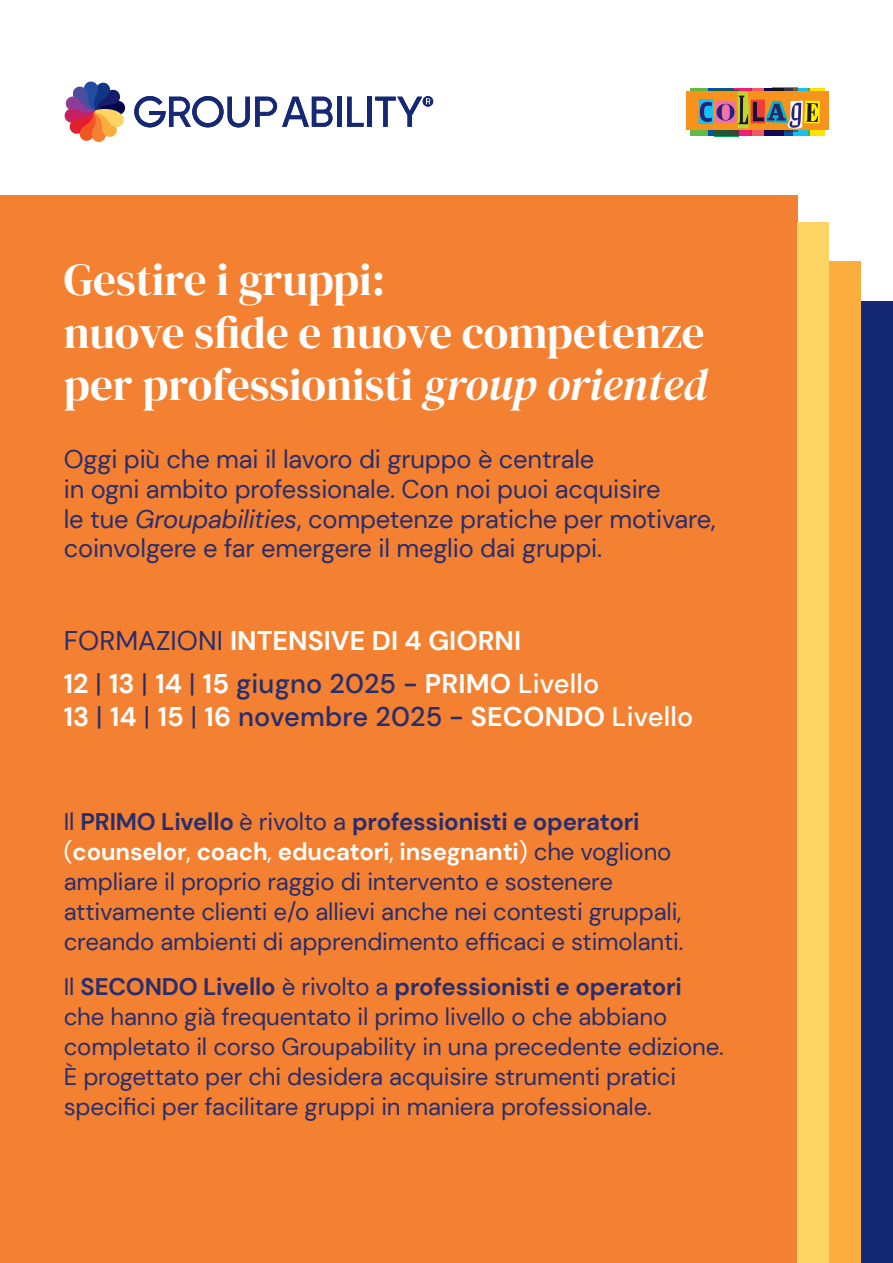
<style>
.page{position:relative;width:893px;height:1263px;background:#fff}
.page>*{position:absolute;margin:0;border:0;box-sizing:border-box;transform-origin:0 0}
.t1{font:45px/52.5px "DM Serif Display";color:#fff}
.t2{font:700 27px/43px "DM Sans";letter-spacing:.01em;color:#fff}
.t3{font:25.5px/30px "DM Sans";letter-spacing:-.005em;color:#282e6d}
.t4{font:24px/30px "DM Sans";letter-spacing:-.005em;color:#282e6d}
.s1{font-style:italic}
.s2{font-weight:400;color:#282e6d}
.s3{font-weight:500;color:#282e6d}
.s4{font-weight:500}
.s5{font-weight:700}
.s6{color:#fff}
.s7{font-weight:700;color:#fff}
</style>
<div class="page">
<div style="left:0;top:196px;width:797px;height:1067px;background:#f48031"></div>
<div style="left:337px;top:97px;width:5px;height:30px;background:#152874"></div>
<svg style="left:347px;top:97px;width:17px;height:30px"></svg>
<div style="left:367px;top:97px;width:5px;height:30px;background:#152874"></div>
<svg style="left:134px;top:96px;width:198px;height:31px"></svg>
<svg style="left:375px;top:96px;width:58px;height:31px"></svg>
<svg style="left:64px;top:81px;width:62px;height:61px"></svg>
<div style="left:772px;top:87px;width:25px;height:45px;background:#f36e21"></div>
<div style="left:784px;top:88px;width:9px;height:47px;background:#0154a0"></div>
<div style="left:784px;top:88px;width:9px;height:44px;background:#363539"></div>
<div style="left:808px;top:88px;width:17px;height:47px;background:#ffe201"></div>
<div style="left:690px;top:88px;width:18px;height:47px;background:#60bb46"></div>
<div style="left:708px;top:88px;width:26px;height:47px;background:#0154a0"></div>
<div style="left:793px;top:88px;width:15px;height:47px;background:#15c0f2"></div>
<div style="left:764px;top:88px;width:20px;height:47px;background:#110658"></div>
<div style="left:752px;top:88px;width:12px;height:47px;background:#f05a67"></div>
<hr style="left:749px;top:88px;width:3px;height:47px;background:#ed1845">
<div style="left:734px;top:88px;width:15px;height:47px;background:#ee1e7b"></div>
<svg style="left:714px;top:135px;width:25px;height:2px"></svg>
<div style="left:714px;top:90px;width:20px;height:45px;background:#20543f"></div>
<div style="left:734px;top:90px;width:5px;height:45px;background:#4a3c39"></div>
<hr style="left:808px;top:88px;width:1px;height:47px;background:#51ae47">
<hr style="left:793px;top:88px;width:4px;height:44px;background:#6d5e3b">
<div style="left:772px;top:88px;width:12px;height:44px;background:#161317"></div>
<div style="left:687px;top:91px;width:142px;height:39px;background:#f7931d"></div>
<svg style="left:698px;top:92px;width:122px;height:37px"></svg>
<div style="left:797px;top:222px;width:32px;height:1041px;background:#fed465"></div>
<div style="left:829px;top:262px;width:32px;height:1001px;background:#fbae3e"></div>
<div style="left:861px;top:301px;width:32px;height:962px;background:#152874"></div>
<h1 class="t1" style="left:64px;top:254px;width:645px">Gestire i gruppi:<br>nuove sfide e nuove competenze per professionisti <span class="s1">group oriented</span></h1>
<p class="t3" style="left:64px;top:443px;width:653px">Oggi più che mai il lavoro di gruppo è centrale<br>in ogni ambito professionale. Con noi puoi acquisire<br>le tue <span class="s1">Groupabilities</span>, competenze pratiche per motivare, coinvolgere e far emergere il meglio dai gruppi.</p>
<p class="t2" style="left:64px;top:619px;width:537px"><span class="s2">FORMAZIONI</span> INTENSIVE DI 4 GIORNI<br>12 <span class="s2">|</span> 13 <span class="s2">|</span> 14 <span class="s2">|</span> 15 <span class="s3">giugno 2025 -</span> PRIMO <span class="s4">Livello</span></p>
<p class="t2" style="left:64px;top:695px;width:631px">13 <span class="s2">|</span> 14 <span class="s2">|</span> 15 <span class="s2">|</span> 16 <span class="s3">novembre 2025 -</span> SECONDO <span class="s4">Livello</span></p>
<p class="t4" style="left:64px;top:806px;width:621px">Il <span class="s5">PRIMO Livello</span> è rivolto a <span class="s5">professionisti e operatori </span><span class="s6">(</span><span class="s7">counselor</span><span class="s6">,</span> <span class="s7">coach</span><span class="s6">,</span> <span class="s7">educatori</span><span class="s6">,</span> <span class="s7">insegnanti</span><span class="s6">)</span> che vogliono ampliare il proprio raggio di intervento e sostenere attivamente clienti e/o allievi anche nei contesti gruppali, creando ambienti di apprendimento efficaci e stimolanti.</p>
<p class="t4" style="left:64px;top:971px;width:662px">Il <span class="s5">SECONDO Livello</span> è rivolto a <span class="s5">professionisti e operatori </span>che hanno già frequentato il primo livello o che abbiano completato il corso Groupability in una precedente edizione.<br>È progettato per chi desidera acquisire strumenti pratici specifici per facilitare gruppi in maniera professionale.</p>
</div>
